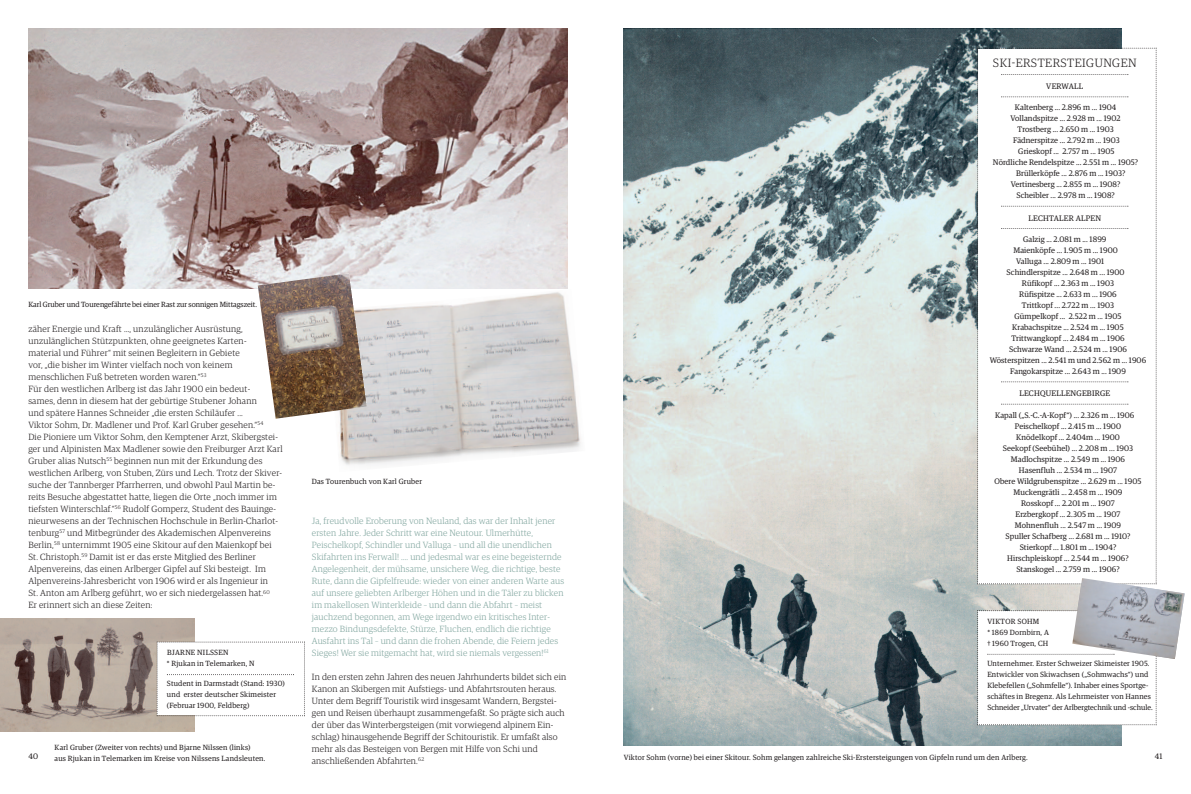
<style>
.page{position:relative;width:1191px;height:794px;background:#fff}
.page>*{position:absolute;margin:0;border:0;box-sizing:border-box;transform-origin:0 0}
.t1{font:300 12px "Guardian Egyp";letter-spacing:.045em;color:#231f20}
.t2{font:300 9px/12px "Guardian Egyp";letter-spacing:.025em;color:#231f20}
.t3{font:300 9px/12px "Guardian Egyp";letter-spacing:.02em;color:#81a69f}
.t4{font:8px "Guardian Egyp";letter-spacing:.01em;color:#231f20}
.t5{font:8px "Guardian Egyp";letter-spacing:.03em;color:#231f20}
.t6{font:7.5px/11px "Guardian Egyp";letter-spacing:.025em;color:#231f20}
.t7{font:7.5px "Guardian Egyp";color:#231f20}
</style>
<div class="page">
<img style="left:28px;top:28px;width:539px;height:260px">
<img style="left:624px;top:28px;width:497px;height:718px">
<img style="left:0;top:618px;width:194px;height:113px">
<img style="left:339px;top:292px;width:242px;height:173px">
<img style="left:258px;top:273px;width:108px;height:146px">
<img style="left:1072px;top:578px;width:112px;height:81px">
<svg style="left:977px;top:48px;width:179px;height:536px"></svg>
<svg style="left:977px;top:610px;width:179px;height:115px"></svg>
<svg style="left:157px;top:641px;width:148px;height:75px"></svg>
<h1 class="t1" style="left:993px;top:58px;width:145px">SKI-ERSTERSTEIGUNGEN</h1>
<p class="t5" style="left:1046px;top:83px;width:38px">VERWALL</p>
<p class="t4" style="left:1014px;top:104px;width:103px">Kaltenberg ... 2.896 m ... 1904</p>
<p class="t4" style="left:1010px;top:115px;width:111px">Vollandspitze ... 2.928 m ... 1902</p>
<p class="t4" style="left:1017px;top:126px;width:98px">Trostberg ... 2.650 m ... 1903</p>
<p class="t4" style="left:1013px;top:137px;width:108px">Fädnerspitze ... 2.792 m ... 1903</p>
<p class="t4" style="left:1018px;top:148px;width:98px">Grieskopf ... 2.757 m ... 1905</p>
<p class="t4" style="left:993px;top:159px;width:147px">Nördliche Rendelspitze ... 2.551 m ... 1905?</p>
<p class="t4" style="left:1016px;top:170px;width:111px">Brüllerköpfe ... 2.876 m ... 1903?</p>
<p class="t4" style="left:1010px;top:181px;width:111px">Vertinesberg ... 2.855 m ... 1908?</p>
<p class="t4" style="left:1016px;top:192px;width:100px">Scheibler ... 2.978 m ... 1908?</p>
<p class="t5" style="left:1028px;top:215px;width:74px">LECHTALER ALPEN</p>
<p class="t4" style="left:1023px;top:236px;width:85px">Galzig ... 2.081 m ... 1899</p>
<p class="t4" style="left:1013px;top:247px;width:106px">Maienköpfe ... 1.905 m ... 1900</p>
<p class="t4" style="left:1016px;top:258px;width:90px">Valluga ... 2.809 m ... 1901</p>
<p class="t4" style="left:1006px;top:269px;width:119px">Schindlerspitze ... 2.648 m ... 1900</p>
<p class="t4" style="left:1022px;top:280px;width:94px">Rüfikopf ... 2.363 m ... 1903</p>
<p class="t4" style="left:1019px;top:291px;width:99px">Rüfispitze ... 2.633 m ... 1906</p>
<p class="t4" style="left:1021px;top:302px;width:94px">Trittkopf ... 2.722 m ... 1903</p>
<p class="t4" style="left:1014px;top:313px;width:108px">Gümpelkopf ... 2.522 m ... 1905</p>
<p class="t4" style="left:1012px;top:324px;width:113px">Krabachspitze ... 2.524 m ... 1905</p>
<p class="t4" style="left:1011px;top:335px;width:115px">Trittwangkopf ... 2.484 m ... 1906</p>
<p class="t4" style="left:1009px;top:346px;width:119px">Schwarze Wand ... 2.524 m ... 1906</p>
<p class="t4" style="left:989px;top:357px;width:158px">Wösterspitzen ... 2.541 m und 2.562 m ... 1906</p>
<p class="t4" style="left:1010px;top:368px;width:117px">Fangokarspitze ... 2.643 m ... 1909</p>
<p class="t5" style="left:1019px;top:390px;width:92px">LECHQUELLENGEBIRGE</p>
<p class="t4" style="left:995px;top:411px;width:141px">Kapall („S.-C.-A-Kopf“) ... 2.326 m ... 1906</p>
<p class="t4" style="left:1015px;top:422px;width:108px">Peischelkopf ... 2.415 m ... 1900</p>
<p class="t4" style="left:1016px;top:433px;width:105px">Knödelkopf ... 2.404m ... 1900</p>
<p class="t4" style="left:1002px;top:444px;width:132px">Seekopf (Seebühel) ... 2.208 m ... 1903</p>
<p class="t4" style="left:1011px;top:455px;width:116px">Madlochspitze ... 2.549 m ... 1906</p>
<p class="t4" style="left:1019px;top:466px;width:100px">Hasenfluh ... 2.534 m ... 1907</p>
<p class="t4" style="left:994px;top:477px;width:148px">Obere Wildgrubenspitze ... 2.629 m ... 1905</p>
<p class="t4" style="left:1013px;top:488px;width:110px">Muckengrätli ... 2.458 m ... 1909</p>
<p class="t4" style="left:1021px;top:499px;width:95px">Rosskopf ... 2.201 m ... 1907</p>
<p class="t4" style="left:1015px;top:510px;width:106px">Erzbergkopf ... 2.305 m ... 1907</p>
<p class="t4" style="left:1015px;top:521px;width:108px">Mohnenfluh ... 2.547 m ... 1909</p>
<p class="t4" style="left:1005px;top:532px;width:126px">Spuller Schafberg ... 2.681 m ... 1910?</p>
<p class="t4" style="left:1019px;top:543px;width:98px">Stierkopf ... 1.801 m ... 1904?</p>
<p class="t4" style="left:1007px;top:554px;width:123px">Hirschpleiskopf ... 2.544 m ... 1906?</p>
<p class="t4" style="left:1016px;top:565px;width:105px">Stanskogel ... 2.759 m ... 1906?</p>
<p class="t7" style="left:28px;top:301px;width:230px">Karl Gruber und Tourengefährte bei einer Rast zur sonnigen Mittagszeit.</p>
<p class="t2" style="left:28px;top:324px;width:256px">zäher Energie und Kraft …, unzulänglicher Ausrüstung, unzulänglichen Stützpunkten, ohne geeignetes Karten-<br>material und Führer“ mit seinen Begleitern in Gebiete<br>vor, „die bisher im Winter vielfach noch von keinem menschlichen Fuß betreten worden waren.“<sup>53<br></sup>Für den westlichen Arlberg ist das Jahr 1900 ein bedeut-<br>sames, denn in diesem hat der gebürtige Stubener Johann<br>und spätere Hannes Schneider „die ersten Schiläufer ...<br>Viktor Sohm, Dr. Madlener und Prof. Karl Gruber gesehen.“<sup>54<br></sup>Die Pioniere um Viktor Sohm, den Kemptener Arzt, Skibergstei&shy;ger und Alpinisten Max Madlener sowie den Freiburger Arzt Karl Gruber alias Nutsch<sup>55</sup> beginnen nun mit der Erkundung des westlichen Arlberg, von Stuben, Zürs und Lech. Trotz der Skiver&shy;suche der Tannberger Pfarrherren, und obwohl Paul Martin be&shy;reits Besuche abgestattet hatte, liegen die Orte „noch immer im tiefsten Winterschlaf.“<sup>56</sup> Rudolf Gomperz, Student des Bauinge&shy;nieurwesens an der Technischen Hochschule in Berlin-Charlot&shy;tenburg<sup>57</sup> und Mitbegründer des Akademischen Alpenvereins Berlin,<sup>58</sup> unternimmt 1905 eine Skitour auf den Maienkopf bei St. Christoph.<sup>59</sup> Damit ist er das erste Mitglied des Berliner Alpenvereins, das einen Arlberger Gipfel auf Ski besteigt. Im Alpenvereins-Jahresbericht von 1906 wird er als Ingenieur in<br>St. Anton am Arlberg geführt, wo er sich niedergelassen hat.<sup>60<br></sup>Er erinnert sich an diese Zeiten:</p>
<p class="t6" style="left:312px;top:476px;width:112px">Das Tourenbuch von Karl Gruber</p>
<p class="t3" style="left:312px;top:515px;width:254px">Ja, freudvolle Eroberung von Neuland, das war der Inhalt jener ersten Jahre. Jeder Schritt war eine Neutour. Ulmerhütte, Peischelkopf, Schindler und Valluga – und all die unendlichen Skifahrten ins Ferwall! …. und jedesmal war es eine begeisternde Angelegenheit, der mühsame, unsichere Weg, die richtige, beste Rute, dann die Gipfelfreude: wieder von einer anderen Warte aus auf unsere geliebten Arlberger Höhen und in die Täler zu blicken im makellosen Winterkleide – und dann die Abfahrt – meist jauchzend begonnen, am Wege irgendwo ein kritisches Inter&shy;mezzo Bindungsdefekte, Stürze, Fluchen, endlich die richtige Ausfahrt ins Tal – und dann die frohen Abende, die Feiern jedes Sieges! Wer sie mitgemacht hat, wird sie niemals vergessen!<sup>61</sup></p>
<p class="t2" style="left:312px;top:671px;width:256px">In den ersten zehn Jahren des neuen Jahrhunderts bildet sich ein Kanon an Skibergen mit Aufstiegs- und Abfahrtsrouten heraus.<br>Unter dem Begriff Touristik wird insgesamt Wandern, Bergstei&shy;gen und Reisen überhaupt zusammengefaßt. So prägte sich auch der über das Winterbergsteigen (mit vorwiegend alpinem Ein&shy;schlag) hinausgehende Begriff der Schitouristik. Er umfaßt also mehr als das Besteigen von Bergen mit Hilfe von Schi und anschließenden Abfahrten.<sup>62</sup></p>
<p class="t6" style="left:987px;top:616px;width:63px">VIKTOR SOHM<br>* 1869 Dornbirn, A † 1960 Trogen, CH</p>
<p class="t6" style="left:987px;top:658px;width:167px">Unternehmer. Erster Schweizer Skimeister 1905.<br>Entwickler von Skiwachsen („Sohmwachs“) und Klebefellen („Sohmfelle“). Inhaber eines Sportge&shy;schäftes in Bregenz. Als Lehrmeister von Hannes Schneider „Urvater“ der Arlbergtechnik und -schule.</p>
<p class="t6" style="left:167px;top:647px;width:89px">BJARNE NILSSEN<br>* Rjukan in Telemarken, N</p>
<p class="t6" style="left:167px;top:678px;width:119px">Student in Darmstadt (Stand: 1930) und erster deutscher Skimeister (Februar 1900, Feldberg)</p>
<p class="t6" style="left:55px;top:742px;width:212px">Karl Gruber (Zweiter von rechts) und Bjarne Nilssen (links)<br>aus Rjukan in Telemarken im Kreise von Nilssens Landsleuten.</p>
<p class="t4" style="left:28px;top:753px;width:11px">40</p>
<p class="t4" style="left:1154px;top:753px;width:9px">41</p>
<p class="t6" style="left:624px;top:752px;width:405px">Viktor Sohm (vorne) bei einer Skitour. Sohm gelangen zahlreiche Ski-Erstersteigungen von Gipfeln rund um den Arlberg.</p>
</div>
